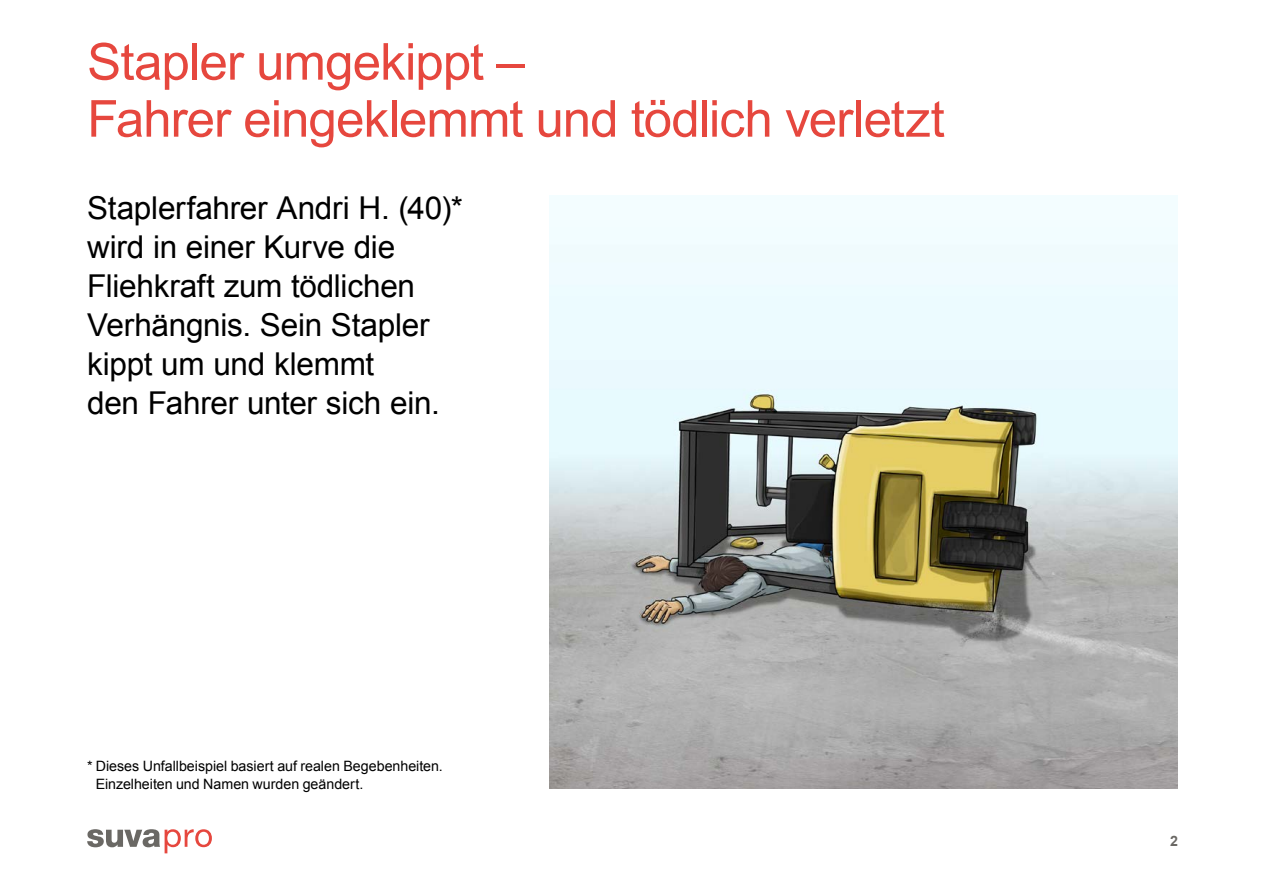
<style>
.page{position:relative;width:1263px;height:893px;background:#fff}
.page>*{position:absolute;margin:0;border:0;box-sizing:border-box;transform-origin:0 0}
.t1{font:51px/57px "Arial";letter-spacing:-.015em;color:#e6473e}
.t2{font:31.5px/39px "Arial";letter-spacing:-.01em;color:#000}
.t3{font:14.25px/18px "Arial";color:#000}
.t4{font:700 14.25px "Arial";color:#6a6864}
</style>
<div class="page">
<img style="left:550px;top:196px;width:628px;height:593px">
<svg style="left:87px;top:829px;width:125px;height:24px"></svg>
<h1 class="t1" style="left:87px;top:34px;width:859px">Stapler umgekippt –<br>Fahrer eingeklemmt und tödlich verletzt</h1>
<p class="t2" style="left:87px;top:188px;width:377px">Staplerfahrer Andri H. (40)* wird in einer Kurve die<br>Fliehkraft zum tödlichen<br>Verhängnis. Sein Stapler kippt um und klemmt<br>den Fahrer unter sich ein.</p>
<p class="t3" style="left:96px;top:757px;width:349px;text-indent:-9px">* Dieses Unfallbeispiel basiert auf realen Begebenheiten.<br>Einzelheiten und Namen wurden geändert.</p>
<p class="t4" style="left:1170px;top:832px;width:9px">2</p>
</div>
